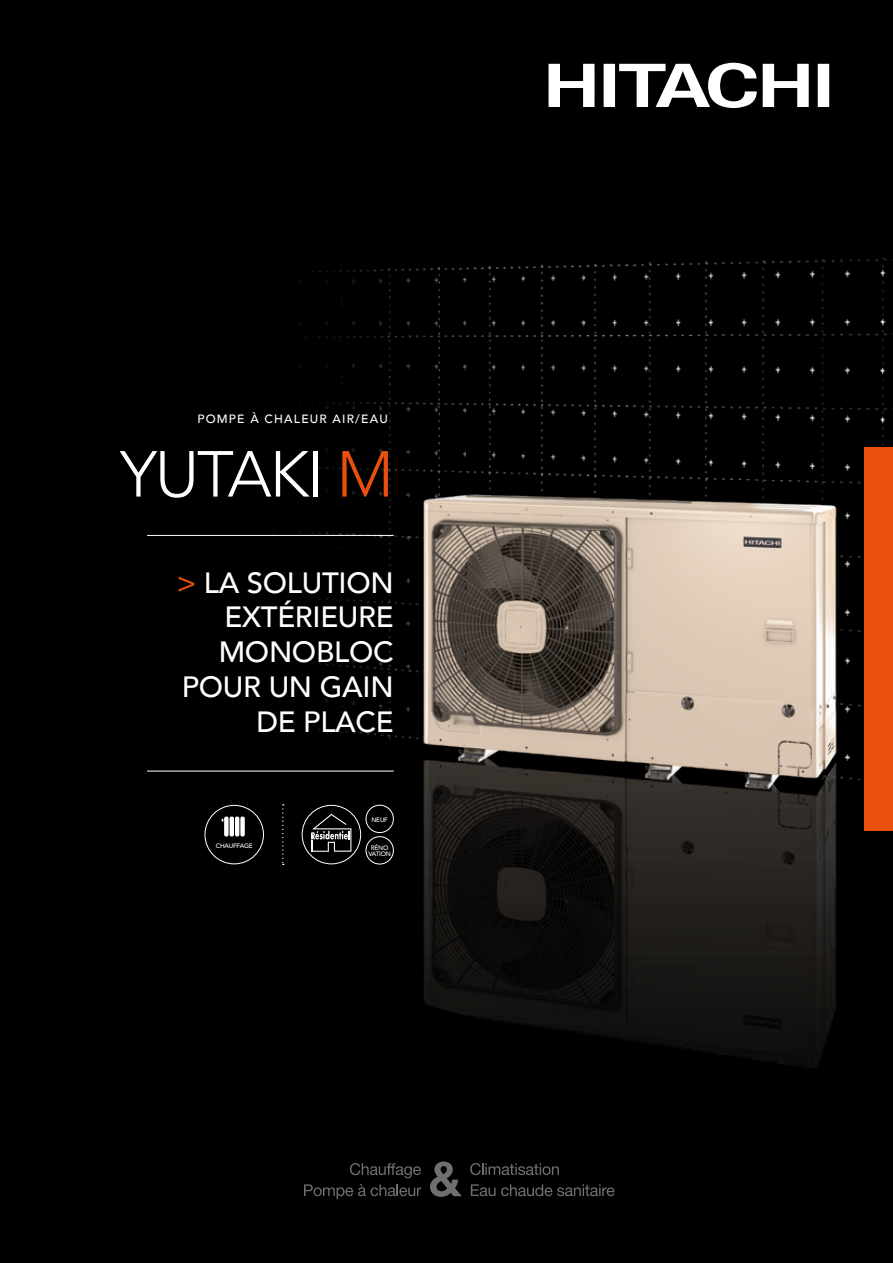
<style>
.page{position:relative;width:893px;height:1263px;background:#000}
.page>*{position:absolute;margin:0;border:0;box-sizing:border-box;transform-origin:0 0}
.t1{font:300 64.2px "Avenir";letter-spacing:-.03em;color:#fff}
.t2{font:500 29.25px/34.8px "Avenir";letter-spacing:-.01em;color:#fff;text-align:right}
.t3{font:500 12px "Avenir";letter-spacing:.1em;color:#fff}
.t4{font:500 6.45px/6.8px "Avenir";letter-spacing:-.03em;color:#fff;text-align:center}
.s1{color:#e9500e}
</style>
<div class="page">
<img style="left:147px;top:257px;width:746px;height:943px">
<svg style="left:549px;top:63px;width:280px;height:45px"></svg>
<div style="left:865px;top:447px;width:28px;height:384px;background:#e9500e"></div>
<svg style="left:350px;top:1163px;width:71px;height:15px"></svg>
<svg style="left:304px;top:1184px;width:117px;height:15px"></svg>
<svg style="left:470px;top:1163px;width:89px;height:12px"></svg>
<svg style="left:471px;top:1184px;width:143px;height:12px"></svg>
<svg style="left:430px;top:1161px;width:32px;height:36px"></svg>
<hr style="left:147px;top:771px;width:247px;height:1px;background:#fff">
<hr style="left:147px;top:535px;width:247px;height:1px;background:#fff">
<div style="left:302px;top:805px;width:59px;height:59px;border:1px solid #fff;border-radius:50%"></div>
<svg style="left:311px;top:814px;width:40px;height:38px"></svg>
<div style="left:366px;top:805px;width:28px;height:28px;border:1px solid #fff;border-radius:50%"></div>
<div style="left:366px;top:836px;width:28px;height:28px;border:1px solid #fff;border-radius:50%"></div>
<svg style="left:282px;top:804px;width:2px;height:61px"></svg>
<div style="left:205px;top:805px;width:59px;height:59px;border:1px solid #fff;border-radius:50%"></div>
<div style="left:224px;top:816px;width:5px;height:20px;background:#fff;border-radius:2px"></div>
<hr style="left:230px;top:816px;width:4px;height:20px;background:#fff;border-radius:2px">
<hr style="left:235px;top:816px;width:4px;height:20px;background:#fff;border-radius:2px">
<div style="left:240px;top:816px;width:5px;height:20px;background:#fff;border-radius:2px"></div>
<p class="t3" style="left:197px;top:408px;width:192px">POMPE À CHALEUR AIR/EAU</p>
<h1 class="t1" style="left:120px;top:436px;width:275px">YUTAKI <span class="s1">M</span></h1>
<p class="t2" style="left:177px;top:563px;width:218px"><span class="s1">&gt;</span> LA SOLUTION<br>EXTÉRIEURE<br>MONOBLOC<br>POUR UN GAIN<br>DE PLACE</p>
<p class="t4" style="left:216px;top:842px;width:39px">CHAUFFAGE</p>
<p class="t4" style="left:371px;top:816px;width:18px">NEUF</p>
<p class="t4" style="left:368px;top:844px;width:24px">RÉNO<br>VATION</p>
</div>
